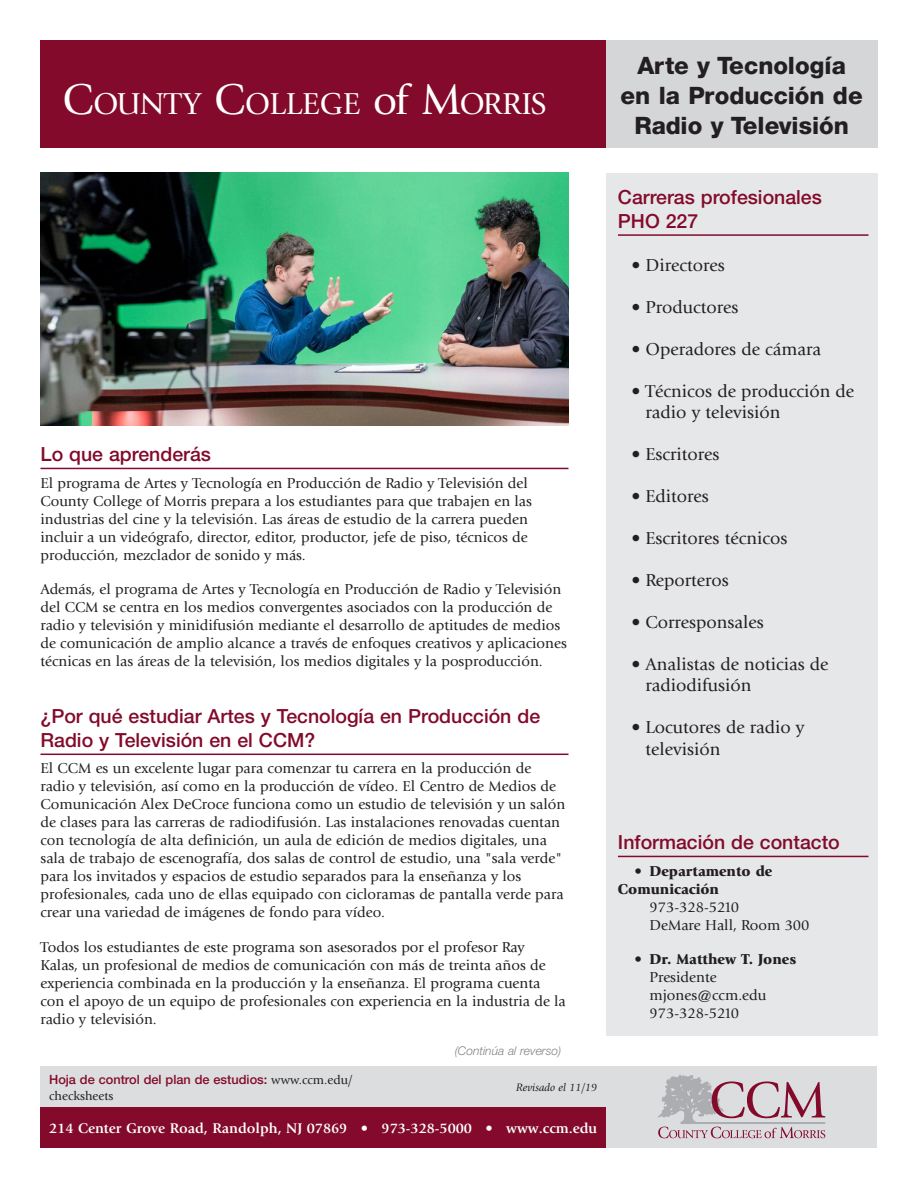
<style>
.page{position:relative;width:918px;height:1188px;background:#fff}
.page>*{position:absolute;margin:0;border:0;box-sizing:border-box;transform-origin:0 0}
.t1{font:31.5px "Giovanni";color:#fff}
.MastHeader{font:800 24px/30px "Helvetica Neue";color:#231f20;text-align:center}
.Headers{font:500 19.5px/23.4px "Helvetica Neue";color:#830a2b}
.Careers{font:18px/21.6px "Giovanni";color:#231f20}
.Copy{font:15px/18px "Giovanni";color:#231f20}
.Contacts{font:15px/18px "Giovanni";color:#231f20}
.Contacts-2{font:900 15px "Giovanni";color:#231f20}
.t2{font:700 14.7px "Giovanni";color:#fff}
.Continued{font:500 12.75px/15.3px "Helvetica Neue";color:#830a2b}
.Continued-2{font:italic 300 12px "Helvetica Neue";color:#808285}
.t3{font:italic 11.25px "Giovanni";color:#231f20}
.s1{font-size:45px}
.s2{font-size:42px}
.s3{font-family:"Giovanni";font-weight:400;color:#231f20}
.s4{font-weight:900}
</style>
<div class="page">
<div style="left:606px;top:40px;width:272px;height:108px;background:#d5d6d8"></div>
<div style="left:40px;top:40px;width:566px;height:108px;background:#830a2b"></div>
<hr style="left:40px;top:468px;width:528px;height:1px;background:#830a2b">
<hr style="left:40px;top:754px;width:528px;height:1px;background:#830a2b">
<img style="left:40px;top:173px;width:528px;height:253px">
<div style="left:40px;top:1066px;width:838px;height:82px;background:#dcdddf"></div>
<div style="left:40px;top:1107px;width:566px;height:41px;background:#830a2b"></div>
<svg style="left:658px;top:1075px;width:167px;height:63px"></svg>
<div style="left:606px;top:173px;width:272px;height:863px;background:#e6e7e9"></div>
<hr style="left:618px;top:234px;width:251px;height:2px;background:#830a2b">
<hr style="left:618px;top:856px;width:251px;height:1px;background:#830a2b">
<p class="t1" style="left:62px;top:86px;width:486px"><span class="s1">C</span>OUNTY <span class="s1">C</span>OLLEGE <span class="s2">of</span> <span class="s1">M</span>ORRIS</p>
<p class="Headers" style="left:40px;top:442px;width:172px">Lo que aprenderás</p>
<p class="Copy" style="left:40px;top:474px;width:493px">El programa de Artes y Tecnología en Producción de Radio y Televisión del County College of Morris prepara a los estudiantes para que trabajen en las industrias del cine y la televisión. Las áreas de estudio de la carrera pueden incluir a un videógrafo, director, editor, productor, jefe de piso, técnicos de producción, mezclador de sonido y más.</p>
<p class="Copy" style="left:40px;top:580px;width:528px">Además, el programa de Artes y Tecnología en Producción de Radio y Televisión del CCM se centra en los medios convergentes asociados con la producción de radio y televisión y minidifusión mediante el desarrollo de aptitudes de medios de comunicación de amplio alcance a través de enfoques creativos y aplicaciones técnicas en las áreas de la televisión, los medios digitales y la posproducción.</p>
<p class="Headers" style="left:40px;top:705px;width:501px">¿Por qué estudiar Artes y Tecnología en Producción de<br>Radio y Televisión en el CCM?</p>
<p class="Copy" style="left:40px;top:760px;width:526px">El CCM es un excelente lugar para comenzar tu carrera en la producción de radio y televisión, así como en la producción de vídeo. El Centro de Medios de Comunicación Alex DeCroce funciona como un estudio de televisión y un salón de clases para las carreras de radiodifusión. Las instalaciones renovadas cuentan con tecnología de alta definición, un aula de edición de medios digitales, una sala de trabajo de escenografía, dos salas de control de estudio, una "sala verde" para los invitados y espacios de estudio separados para la enseñanza y los profesionales, cada uno de ellas equipado con cicloramas de pantalla verde para crear una variedad de imágenes de fondo para vídeo.</p>
<p class="Copy" style="left:40px;top:938px;width:527px">Todos los estudiantes de este programa son asesorados por el profesor Ray Kalas, un profesional de medios de comunicación con más de treinta años de experiencia combinada en la producción y la enseñanza. El programa cuenta con el apoyo de un equipo de profesionales con experiencia en la industria de la radio y televisión.</p>
<p class="Continued-2" style="left:455px;top:1044px;width:108px">(Continúa al reverso)</p>
<p class="Continued" style="left:49px;top:1072px;width:305px">Hoja de control del plan de estudios: <span class="s3">www.ccm.edu/ checksheets</span></p>
<p class="t3" style="left:516px;top:1081px;width:83px">Revisado el 11/19</p>
<p class="t2" style="left:49px;top:1120px;width:550px">214 Center Grove Road, Randolph, NJ 07869 • 973-328-5000 • www.ccm.edu</p>
<p class="MastHeader" style="left:621px;top:50px;width:244px">Arte y Tecnología en la Producción de<br>Radio y Televisión</p>
<p class="Headers" style="left:618px;top:185px;width:205px">Carreras profesionales<br>PHO 227</p>
<p class="Careers" style="left:631px;top:255px;width:95px">• Directores</p>
<p class="Careers" style="left:631px;top:297px;width:109px">• Productores</p>
<p class="Careers" style="left:631px;top:339px;width:191px">• Operadores de cámara</p>
<p class="Careers" style="left:646px;top:380px;width:210px;text-indent:-14px">• Técnicos de producción de radio y televisión</p>
<p class="Careers" style="left:631px;top:444px;width:90px">• Escritores</p>
<p class="Careers" style="left:631px;top:486px;width:79px">• Editores</p>
<p class="Careers" style="left:631px;top:528px;width:157px">• Escritores técnicos</p>
<p class="Careers" style="left:631px;top:569px;width:99px">• Reporteros</p>
<p class="Careers" style="left:631px;top:611px;width:134px">• Corresponsales</p>
<p class="Careers" style="left:646px;top:653px;width:185px;text-indent:-14px">• Analistas de noticias de radiodifusión</p>
<p class="Careers" style="left:646px;top:717px;width:161px;text-indent:-14px">• Locutores de radio y televisión</p>
<p class="Headers" style="left:618px;top:830px;width:223px">Información de contacto</p>
<p class="Contacts-2" style="left:634px;top:862px;width:139px">• Departamento de</p>
<p class="Contacts-2" style="left:618px;top:880px;width:103px">Comunicación</p>
<p class="Contacts" style="left:649px;top:898px;width:91px">973-328-5210</p>
<p class="Contacts" style="left:649px;top:916px;width:162px">DeMare Hall, Room 300</p>
<p class="Contacts" style="left:649px;top:950px;width:148px;text-indent:-15px"><span class="s4">• Dr. Matthew T. Jones<br></span>Presidente mjones@ccm.edu<br>973-328-5210</p>
</div>
